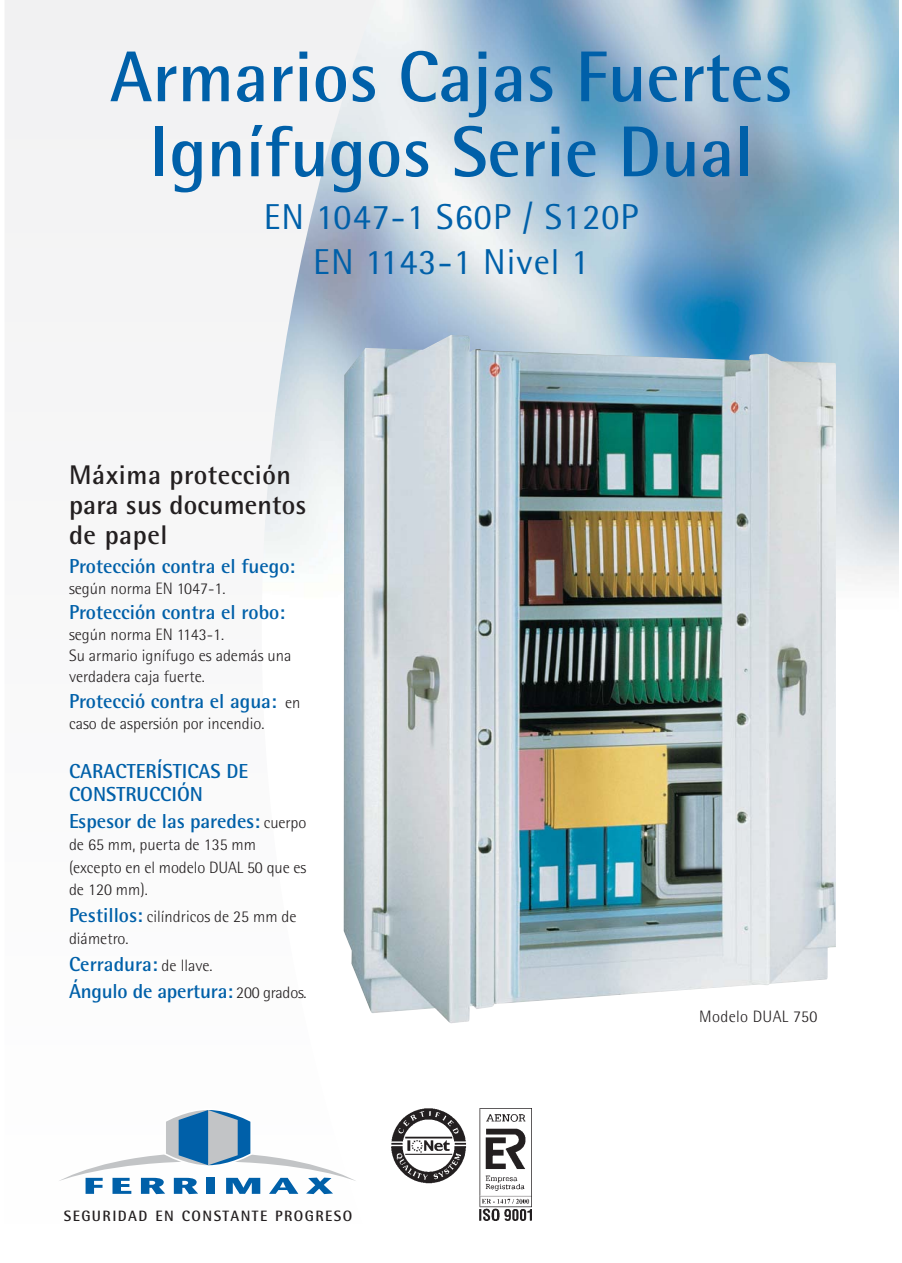
<style>
.page{position:relative;width:902px;height:1263px;background:#fff}
.page>*{position:absolute;margin:0;border:0;box-sizing:border-box;transform-origin:0 0}
.t1{font:700 72px/75px "Rotis Semi Sans";color:#0060a9;text-align:center}
.t2{font:36px/44.5px "Rotis Semi Sans";letter-spacing:.03em;color:#0060a9;text-align:center}
.t3{font:700 27px/30px "Rotis Semi Sans";letter-spacing:.02em;color:#231f20}
.t4{font:700 20.25px/23.2px "Rotis Semi Sans";color:#0060a9}
.t5{font:300 16.5px/22.5px "Rotis Semi Sans";color:#231f20}
.t6{font:300 16.5px "Rotis Semi Sans";letter-spacing:.02em;color:#231f20}
.t7{font:700 15px "Rotis Semi Sans";letter-spacing:.095em;color:#231f20}
.s1{font-weight:300;font-size:16.5px;color:#231f20}
.s2{font-weight:700;font-size:20.25px;color:#0060a9}
</style>
<div class="page">
<img style="left:375px;top:0;width:523px;height:674px">
<svg style="left:5px;top:0;width:370px;height:1195px"></svg>
<img style="left:391px;top:1109px;width:140px;height:112px">
<svg style="left:58px;top:1107px;width:298px;height:87px"></svg>
<img style="left:343px;top:335px;width:492px;height:688px">
<h1 class="t1" style="left:110px;top:47px;width:684px">Armarios Cajas Fuertes<br>Ignífugos Serie Dual</h1>
<h2 class="t2" style="left:264px;top:198px;width:376px">EN 1047-1 S60P / S120P<br>EN 1143-1 Nivel 1</h2>
<h3 class="t3" style="left:69px;top:462px;width:239px">Máxima protección para sus documentos de papel</h3>
<p class="t4" style="left:69px;top:557px;width:228px">Protección contra el fuego:</p>
<p class="t5" style="left:69px;top:579px;width:158px">según norma EN 1047-1.</p>
<p class="t4" style="left:69px;top:603px;width:217px">Protección contra el robo:</p>
<p class="t5" style="left:69px;top:626px;width:224px;line-height:21px">según norma EN 1143-1.<br>Su armario ignífugo es además una verdadera caja fuerte.</p>
<p class="t4" style="left:69px;top:691px;width:233px">Protecció contra el agua: <span class="s1">en</span></p>
<p class="t5" style="left:69px;top:714px;width:197px">caso de aspersión por incendio.</p>
<p class="t4" style="left:69px;top:761px;width:181px">CARACTERÍSTICAS DE<br>CONSTRUCCIÓN</p>
<p class="t4" style="left:69px;top:811px;width:239px">Espesor de las paredes: <span class="s1">cuerpo</span></p>
<p class="t5" style="left:69px;top:835px;width:239px">de 65 mm, puerta de 135 mm (excepto en el modelo DUAL 50 que es de 120 mm).</p>
<p class="t5" style="left:69px;top:907px;width:229px"><span class="s2">Pestillos:</span> cilíndricos de 25 mm de diámetro.</p>
<p class="t4" style="left:69px;top:953px;width:239px;line-height:26.7px">Cerradura: <span class="s1">de llave.<br></span>Ángulo de apertura: <span class="s1">200 grados.</span></p>
<p class="t7" style="left:64px;top:1210px;width:290px">SEGURIDAD EN CONSTANTE PROGRESO</p>
<p class="t6" style="left:699px;top:1011px;width:120px">Modelo DUAL 750</p>
</div>
